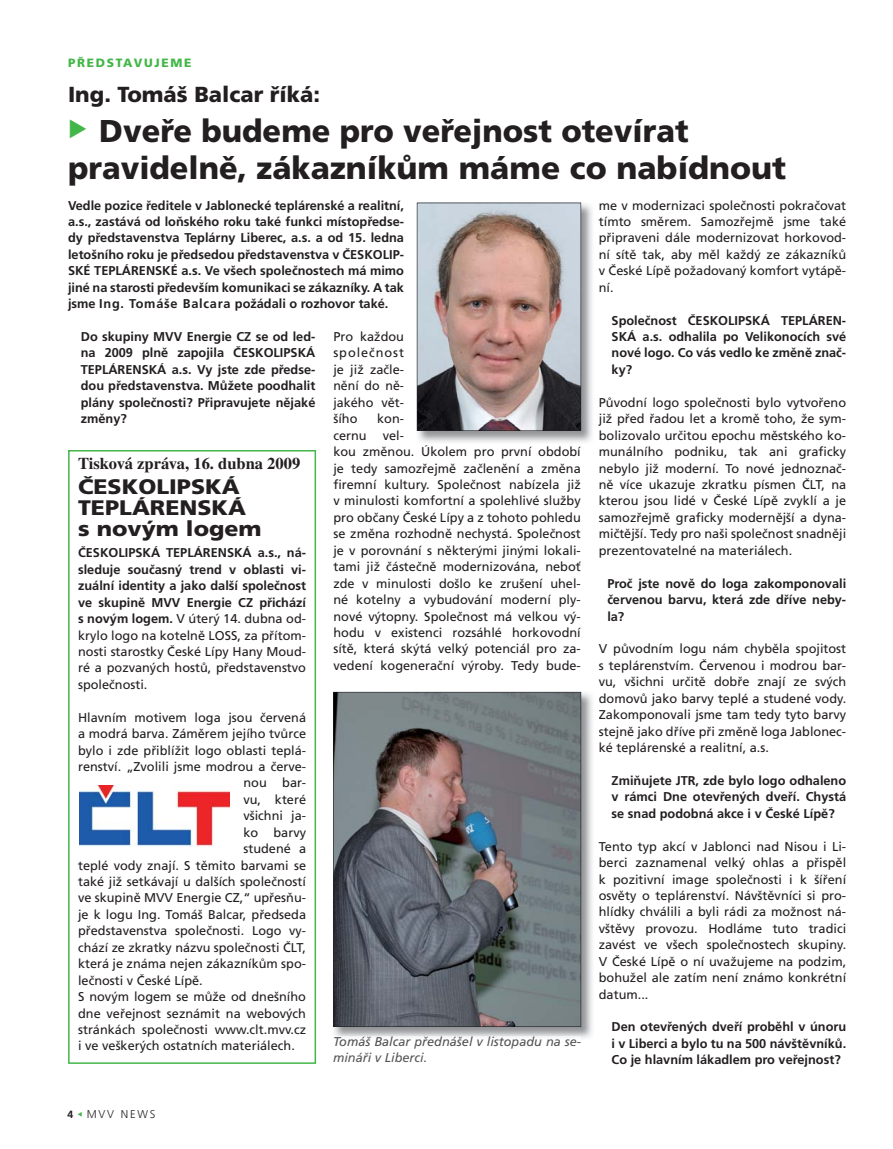
<style>
.page{position:relative;width:893px;height:1149px;background:#fff}
.page>*{position:absolute;margin:0;border:0;box-sizing:border-box;transform-origin:0 0}
.t1{font:900 31.5px/37.8px "Frutiger CE";color:#231f20}
.t2{font:900 21.75px "Frutiger CE";color:#231f20}
.t3{font:900 21px/21px "Frutiger CE";color:#231f20;scale:1.1 1}
.t4{font:700 16.5px "Times CE";color:#231f20}
.t5{font:12.75px/16.4px "Frutiger CE";color:#231f20;text-align:justify}
.t6{font:700 12.75px/16.4px "Frutiger CE";color:#231f20;text-align:justify}
.t7{font:italic 12.75px/16.5px "Frutiger CE";color:#555658}
.t8{font:12.6px "Frutiger CE";color:#231f20}
.t9{font:900 12px "Frutiger CE";letter-spacing:.14em;color:#43b649}
.t10{font:300 11.25px "Frutiger CE";letter-spacing:.16em;color:#231f20}
.s1{font-weight:400}
.s2{font-size:12.6px}
.s3{font-size:12.75px}
.s4{font-weight:700;font-size:10.5px}
.s5{color:#525254}
</style>
<div class="page">
<svg style="left:68px;top:450px;width:248px;height:613px"></svg>
<img style="left:80px;top:785px;width:150px;height:61px">
<img style="left:416px;top:202px;width:176px;height:240px">
<img style="left:417px;top:203px;width:164px;height:228px">
<img style="left:333px;top:692px;width:259px;height:347px">
<svg style="left:333px;top:691px;width:248px;height:335px;background:#6b6f74"></svg>
<img style="left:334px;top:1035px;width:247px;height:4px">
<p class="t9" style="left:68px;top:57px;width:125px">PŘEDSTAVUJEME</p>
<h2 class="t2" style="left:68px;top:84px;width:254px">Ing. Tomáš Balcar říká:</h2>
<h1 class="t1" style="left:68px;top:113px;width:720px;text-indent:31px">Dveře budeme pro veřejnost otevírat pravidelně, zákazníkům máme co nabídnout</h1>
<p class="t6" style="left:68px;top:197px;width:337px">Vedle pozice ředitele v Jablonecké teplárenské a realitní, a.s., zastává od loňského roku také funkci místopředse&shy;dy představenstva Teplárny Liberec, a.s. a od 15. ledna letošního roku je předsedou představenstva v ČESKOLIP-SKÉ TEPLÁRENSKÉ a.s. Ve všech společnostech má mimo jiné na starosti především komunikaci se zákazníky. A tak jsme Ing. Tomáše Balcara požádali o rozhovor také.</p>
<p class="t6" style="left:81px;top:329px;width:236px">Do skupiny MVV Energie CZ se od led&shy;na 2009 plně zapojila ČESKOLIPSKÁ TEPLÁRENSKÁ a.s. Vy jste zde předse&shy;dou představenstva. Můžete poodhalit plány společnosti? Připravujete nějaké změny?</p>
<p class="t5" style="left:333px;top:329px;width:72px">Pro každou společnost je již začle&shy;nění do ně&shy;jakého vět&shy;šího</p>
<p class="t5" style="left:377px;top:411px;width:28px">kon-</p>
<p class="t4" style="left:78px;top:453px;width:224px">Tisková zpráva, 16. dubna 2009</p>
<h3 class="t3" style="left:78px;top:477px;width:168px">ČESKOLIPSKÁ<br>TEPLÁRENSKÁ s novým logem</h3>
<p class="t6" style="left:78px;top:545px;width:229px">ČESKOLIPSKÁ TEPLÁRENSKÁ a.s., ná&shy;sleduje současný trend v oblasti vi&shy;zuální identity a jako další společnost ve skupině MVV Energie CZ přichází s novým logem. <span class="s1">V úterý 14. dubna od&shy;krylo logo na kotelně LOSS, za přítom&shy;nosti starostky České Lípy Hany Moud&shy;ré a pozvaných hostů, představenstvo společnosti.</span></p>
<p class="t5" style="left:78px;top:709px;width:229px;text-align:right">Hlavním motivem loga jsou červená a modrá barva. Záměrem jejího tvůrce bylo i zde přiblížit logo oblasti teplá&shy;renství. „Zvolili jsme modrou a červe&shy;nou bar-<br>vu, které<br>všichni ja-<br>ko barvy<br>studené a<br>teplé vody znají. S těmito barvami se také již setkávají u dalších společností ve skupině MVV Energie CZ,“ upřesňu&shy;je k logu Ing. Tomáš Balcar, předseda představenstva společ<span class="s2">nosti. Logo vy-</span></p>
<p class="t8" style="left:78px;top:940px;width:229px">chází ze zkratky názvu <span class="s3">společnosti ČLT,</span></p>
<p class="t5" style="left:78px;top:956px;width:229px;text-align:left">která je známa nejen zákazníkům spo&shy;lečnosti v České Lípě.<br>S novým logem se může od dnešního dne veřejnost seznámit na webových stránkách společnosti www.clt.mvv.cz i ve veškerých ostatních materiálech.</p>
<p class="t10" style="left:68px;top:1107px;width:90px"><span class="s4">4</span> MVV NEWS</p>
<p class="t5" style="left:333px;top:427px;width:249px;text-align:left;text-indent:49px">vel-<br>kou změnou.<br>je tedy samozřejmě začlenění a změna firemní kultury. Společnost nabízela již v minulosti komfortní a spolehlivé služby pro občany České Lípy a z tohoto pohledu se změna rozhodně nechystá. Společnost je v porovnání s některými jinými lokali&shy;tami již částečně modernizována, neboť zde v minulosti došlo ke zrušení uhel&shy;né kotelny a vybudování moderní ply&shy;nové výtopny. Společnost má velkou vý&shy;hodu v existenci rozsáhlé horkovodní sítě, která skýtá velký potenciál pro za&shy;vedení kogenerační výroby. Tedy bude-</p>
<p class="t5" style="left:333px;top:427px;width:35px">cernu</p>
<p class="t5" style="left:421px;top:444px;width:161px">Úkolem pro první období</p>
<p class="t7" style="left:333px;top:1033px;width:250px">To<span class="s5">máš Balc</span>ar p<span class="s5">řednášel</span> v <span class="s5">listo</span>pa<span class="s5">du</span> na se&shy;mináři v Liberci.</p>
<p class="t5" style="left:599px;top:198px;width:249px">me v modernizaci společnosti pokračovat tímto směrem. Samozřejmě jsme také připraveni dále modernizovat horkovod&shy;ní sítě tak, aby měl každý ze zákazníků v České Lípě požadovaný komfort vytápě&shy;ní.</p>
<p class="t6" style="left:612px;top:312px;width:236px">Společnost ČESKOLIPSKÁ TEPLÁREN-SKÁ a.s. odhalila po Velikonocích své nové logo. Co vás vedlo ke změně znač&shy;ky?</p>
<p class="t5" style="left:599px;top:395px;width:249px">Původní logo společnosti bylo vytvořeno již před řadou let a kromě toho, že sym&shy;bolizovalo určitou epochu městského ko&shy;munálního podniku, tak ani graficky nebylo již moderní. To nové jednoznač&shy;ně více ukazuje zkratku písmen ČLT, na kterou jsou lidé v České Lípě zvyklí a je samozřejmě graficky modernější a dyna&shy;mičtější. Tedy pro naši společnost snadněji prezentovatelné na materiálech.</p>
<p class="t6" style="left:607px;top:575px;width:240px">Proč jste nově do loga zakomponovali červenou barvu, která zde dříve neby&shy;la?</p>
<p class="t5" style="left:599px;top:641px;width:249px">V původním logu nám chyběla spojitost s teplárenstvím. Červenou i modrou bar&shy;vu, všichni určitě dobře znají ze svých domovů jako barvy teplé a studené vody.<br>Zakomponovali jsme tam tedy tyto barvy stejně jako dříve při změně loga Jablonec&shy;ké teplárenské a realitní, a.s.</p>
<p class="t6" style="left:612px;top:772px;width:236px">Zmiňujete JTR, zde bylo logo odhaleno v rámci Dne otevřených dveří. Chystá se snad podobná akce i v České Lípě?</p>
<p class="t5" style="left:599px;top:838px;width:249px">Tento typ akcí v Jablonci nad Nisou i Li-</p>
<p class="t5" style="left:599px;top:854px;width:249px">berci zaznamenal velký ohlas a přispěl</p>
<p class="t5" style="left:613px;top:871px;width:235px">pozitivní image společnosti i k šíření</p>
<p class="t5" style="left:599px;top:887px;width:249px">osvěty o teplárenství. Návštěvníci si pro-</p>
<p class="t5" style="left:599px;top:904px;width:249px">hlídky chválili a byli rádi za možnost ná-</p>
<p class="t5" style="left:599px;top:920px;width:249px">vštěvy provozu. Hodláme tuto tradici</p>
<p class="t5" style="left:599px;top:937px;width:249px">zavést ve všech společnostech skupiny.</p>
<p class="t5" style="left:599px;top:953px;width:249px">V České Lípě o ní uvažujeme na podzim,</p>
<p class="t5" style="left:599px;top:969px;width:249px">bohužel ale zatím není známo konkrétní</p>
<p class="t5" style="left:599px;top:986px;width:51px">datum...</p>
<p class="t6" style="left:612px;top:1019px;width:236px">Den otevřených dveří proběhl v únoru i v Liberci a bylo tu na 500 návštěvníků.<br>Co je hlavním lákadlem pro veřejnost?</p>
<p class="t5" style="left:599px;top:871px;width:9px">k</p>
</div>
